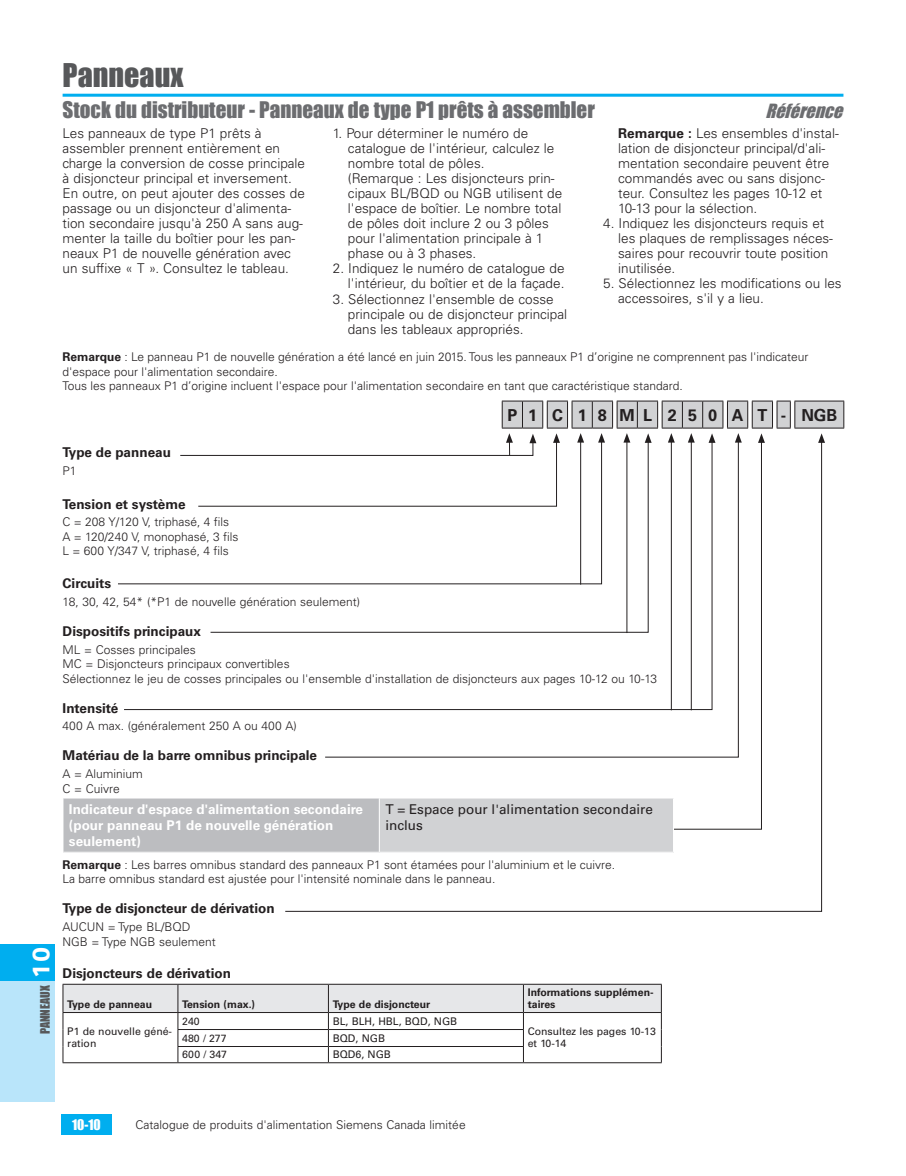
<style>
.page{position:relative;width:906px;height:1176px;background:#fff}
.page>*{position:absolute;margin:0;border:0;box-sizing:border-box;transform-origin:0 0}
.t1{font:30px "Impact";color:#57585a}
.t2{font:900 24px "Siemens Sans";color:#fff}
.t3{font:21px "Impact";color:#6c6d70}
.t4{font:italic 18px "Impact";color:#6c6d70}
.t5{font:700 16.5px "Univers LT Std";letter-spacing:.695em;color:#231f20}
.t6{font:300 13.5px/15px "Univers LT Std";color:#231f20}
.t7{font:700 13.5px "Univers LT Std";color:#231f20}
.t8{font:700 13.5px/16.2px "Univers LT Std";color:#fff}
.t9{font:13.5px/16.2px "Univers LT Std";color:#231f20}
.t10{font:13.5px "Impact";color:#fff}
.t11{font:300 12px/14.4px "Univers LT Std";color:#231f20}
.t12{font:12px "Impact";color:#57585a}
.t13{font:10.5px/12px "Univers LT Std";color:#231f20}
.t14{font:700 10.5px/12px "Univers LT Std";color:#231f20}
.s1{font-weight:700}
</style>
<div class="page">
<div style="left:61px;top:1113px;width:51px;height:21px;background:#00aeef"></div>
<div style="left:0;top:980px;width:54px;height:121px;background:#b9e5fa"></div>
<div style="left:0;top:943px;width:54px;height:37px;background:#00aeef"></div>
<hr style="left:63px;top:94px;width:780px;height:3px;background:#00aeef">
<hr style="left:63px;top:1061px;width:115px;height:1px;background:#231f20">
<hr style="left:523px;top:1061px;width:138px;height:1px;background:#231f20">
<hr style="left:178px;top:1061px;width:150px;height:1px;background:#231f20">
<hr style="left:328px;top:1061px;width:195px;height:1px;background:#231f20">
<svg style="left:63px;top:983px;width:598px;height:78px"></svg>
<hr style="left:63px;top:1011px;width:115px;height:1px;background:#231f20">
<svg style="left:284px;top:507px;width:537px;height:404px"></svg>
<div style="left:63px;top:797px;width:316px;height:55px;background:#bcbdc0"></div>
<div style="left:379px;top:797px;width:294px;height:55px;background:#d1d2d4"></div>
<hr style="left:63px;top:797px;width:316px;height:1px;background:#fff">
<hr style="left:63px;top:798px;width:1px;height:53px;background:#fff">
<hr style="left:379px;top:797px;width:294px;height:1px;background:#fff">
<hr style="left:379px;top:798px;width:1px;height:53px;background:#fff">
<hr style="left:672px;top:798px;width:1px;height:53px;background:#fff">
<hr style="left:63px;top:851px;width:316px;height:1px;background:#fff">
<hr style="left:379px;top:851px;width:294px;height:1px;background:#fff">
<svg style="left:180px;top:400px;width:664px;height:107px"></svg>
<h2 class="t2" style="left:27px;top:977px;width:32px;rotate:-90deg">10</h2>
<p class="t12" style="left:36px;top:1033px;width:50px;rotate:-90deg">PANNEAUX</p>
<h1 class="t1" style="left:63px;top:52px;width:122px">Panneaux</h1>
<h3 class="t3" style="left:63px;top:93px;width:533px">Stock du distributeur - Panneaux de type P1 prêts à assembler</h3>
<h3 class="t4" style="left:765px;top:97px;width:85px">Référence</h3>
<p class="t6" style="left:63px;top:126px;width:244px">Les panneaux de type P1 prêts à assembler prennent entièrement en charge la conversion de cosse principale à disjoncteur principal et inversement.<br>En outre, on peut ajouter des cosses de passage ou un disjoncteur d'alimenta&shy;tion secondaire jusqu'à 250 A sans aug&shy;menter la taille du boîtier pour les pan&shy;neaux P1 de nouvelle génération avec un suffixe « T ». Consultez le tableau.</p>
<p class="t6" style="left:348px;top:126px;width:216px;text-indent:-15px">1. Pour déterminer le numéro de catalogue de l'intérieur, calculez le nombre total de pôles.<br>(Remarque : Les disjoncteurs prin&shy;cipaux BL/BQD ou NGB utilisent de l'espace de boîtier. Le nombre total de pôles doit inclure 2 ou 3 pôles pour l'alimentation principale à 1 phase ou à 3 phases.</p>
<p class="t6" style="left:333px;top:261px;width:233px;text-align:right">2. Indiquez le numéro de catalogue de l'intérieur, du boîtier et de la façade.</p>
<p class="t6" style="left:348px;top:291px;width:221px;text-indent:-15px">3. Sélectionnez l'ensemble de cosse principale ou de disjoncteur principal dans les tableaux appropriés.</p>
<p class="t6" style="left:618px;top:126px;width:222px"><span class="s1">Remarque :</span> Les ensembles d'instal&shy;lation de disjoncteur principal/d'ali&shy;mentation secondaire peuvent être commandés avec ou sans disjonc&shy;teur. Consultez les pages 10-12 et 10-13 pour la sélection.</p>
<p class="t6" style="left:618px;top:216px;width:216px;text-indent:-15px">4. Indiquez les disjoncteurs requis et les plaques de remplissages néces&shy;saires pour recouvrir toute position inutilisée.</p>
<p class="t6" style="left:618px;top:276px;width:225px;text-indent:-15px">5. Sélectionnez les modifications ou les accessoires, s'il y a lieu.</p>
<p class="t11" style="left:63px;top:350px;width:747px"><span class="s1">Remarque</span> : Le panneau P1 de nouvelle génération a été lancé en juin 2015. Tous les panneaux P1 d’origine ne comprennent pas l'indicateur d'espace pour l'alimentation secondaire.<br>Tous les panneaux P1 d’origine incluent l'espace pour l'alimentation secondaire en tant que caractéristique standard.</p>
<p class="t5" style="left:507px;top:405px;width:331px">P1 C 18ML 250 AT- NGB</p>
<p class="t7" style="left:63px;top:444px;width:110px">Type de panneau</p>
<p class="t11" style="left:63px;top:463px;width:16px">P1</p>
<p class="t7" style="left:63px;top:495px;width:124px">Tension et système</p>
<p class="t11" style="left:63px;top:514px;width:177px">C = 208 Y/120 V, triphasé, 4 fils<br>A = 120/240 V, monophasé, 3 fils<br>L = 600 Y/347 V, triphasé, 4 fils</p>
<p class="t7" style="left:63px;top:575px;width:50px">Circuits</p>
<p class="t11" style="left:63px;top:594px;width:299px">18, 30, 42, 54* (*P1 de nouvelle génération seulement)</p>
<p class="t7" style="left:63px;top:623px;width:140px">Dispositifs principaux</p>
<p class="t11" style="left:63px;top:642px;width:595px">ML = Cosses principales<br>MC = Disjoncteurs principaux convertibles<br>Sélectionnez le jeu de cosses principales ou l'ensemble d'installation de disjoncteurs aux pages 10-12 ou 10-13</p>
<p class="t7" style="left:63px;top:699px;width:57px">Intensité</p>
<p class="t11" style="left:63px;top:718px;width:235px">400 A max. (généralement 250 A ou 400 A)</p>
<p class="t7" style="left:63px;top:747px;width:256px">Matériau de la barre omnibus principale</p>
<p class="t11" style="left:63px;top:766px;width:82px;line-height:15px">A = Aluminium<br>C = Cuivre</p>
<p class="t8" style="left:69px;top:800px;width:295px">Indicateur d'espace d'alimentation secondaire (pour panneau P1 de nouvelle génération seulement)</p>
<p class="t9" style="left:385px;top:800px;width:269px">T = Espace pour l'alimentation secondaire inclus</p>
<p class="t11" style="left:63px;top:857px;width:554px"><span class="s1">Remarque</span> : Les barres omnibus standard des panneaux P1 sont étamées pour l'aluminium et le cuivre.<br>La barre omnibus standard est ajustée pour l'intensité nominale dans le panneau.</p>
<p class="t7" style="left:63px;top:900px;width:213px">Type de disjoncteur de dérivation</p>
<p class="t11" style="left:63px;top:919px;width:155px;line-height:15px">AUCUN = Type BL/BQD<br>NGB = Type NGB seulement</p>
<p class="t7" style="left:63px;top:964px;width:170px">Disjoncteurs de dérivation</p>
<p class="t14" style="left:67px;top:998px;width:86px">Type de panneau</p>
<p class="t14" style="left:182px;top:998px;width:74px">Tension (max.)</p>
<p class="t14" style="left:332px;top:998px;width:99px">Type de disjoncteur</p>
<p class="t14" style="left:527px;top:986px;width:127px">Informations supplémen&shy;taires</p>
<p class="t13" style="left:67px;top:1025px;width:106px">P1 de nouvelle géné&shy;ration</p>
<p class="t13" style="left:182px;top:1014px;width:19px">240</p>
<p class="t13" style="left:332px;top:1014px;width:126px">BL, BLH, HBL, BQD, NGB</p>
<p class="t13" style="left:182px;top:1031px;width:46px">480 / 277</p>
<p class="t13" style="left:332px;top:1031px;width:54px">BQD, NGB</p>
<p class="t13" style="left:182px;top:1048px;width:46px">600 / 347</p>
<p class="t13" style="left:332px;top:1048px;width:60px">BQD6, NGB</p>
<p class="t13" style="left:527px;top:1025px;width:129px">Consultez les pages 10-13 et 10-14</p>
<p class="t10" style="left:72px;top:1113px;width:30px">10-10</p>
<p class="t11" style="left:135px;top:1117px;width:331px">Catalogue de produits d'alimentation Siemens Canada limitée</p>
</div>
